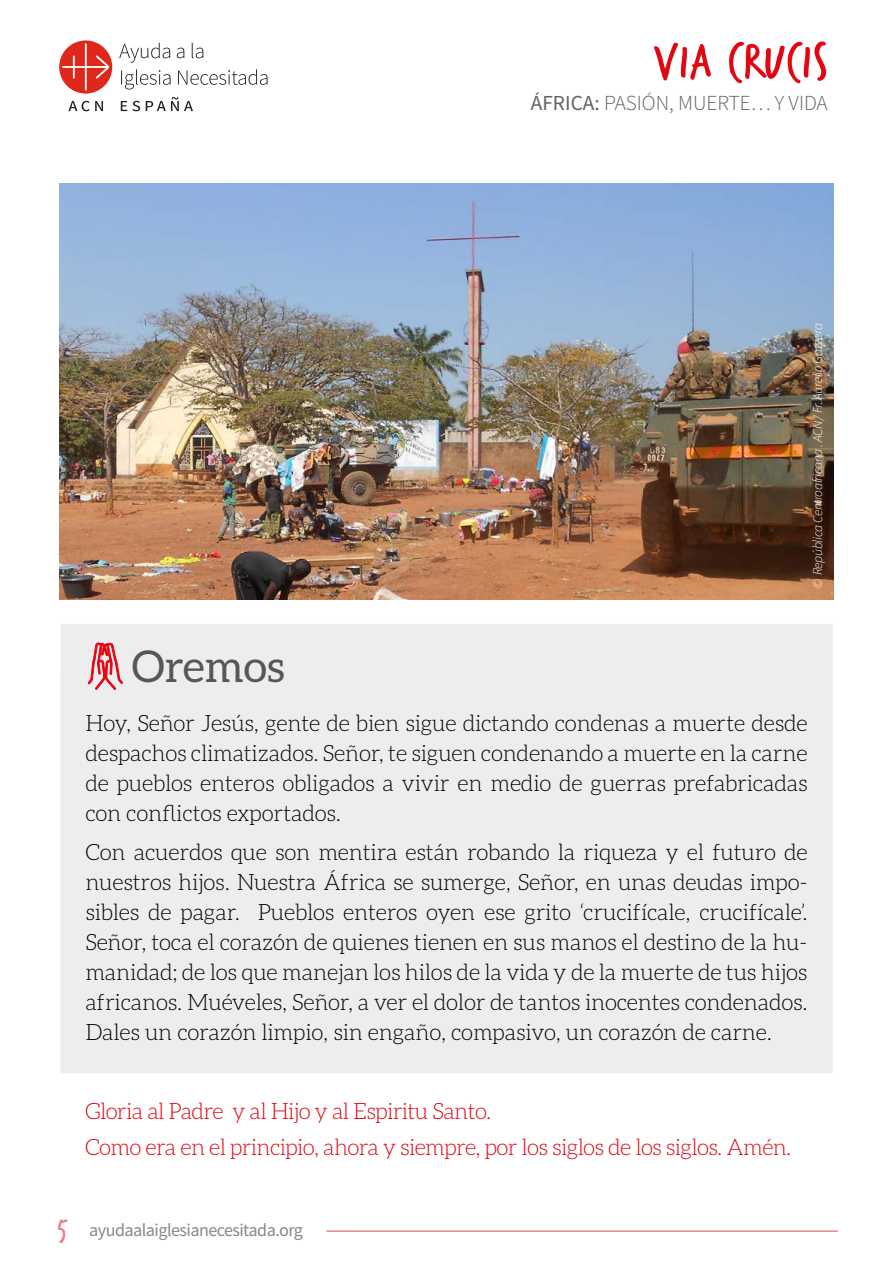
<style>
.page{position:relative;width:893px;height:1263px;background:#fff}
.page>*{position:absolute;margin:0;border:0;box-sizing:border-box;transform-origin:0 0}
.t1{font:52.05px "Trash Hand";letter-spacing:.04em;color:#e30613}
.t2{font:43.95px "Aleo";color:#575756}
.t3{font:300 22.5px/30px "Aleo";letter-spacing:-.01em;color:#000;text-align:justify}
.t4{font:300 22.5px/36px "Aleo";letter-spacing:-.03em;color:#e30613}
.t5{font:300 21.45px "Source Sans Pro";color:#646363}
.t6{font:18px "Source Sans Pro";letter-spacing:-.03em;color:#878787}
.t7{font:italic 300 13.5px "Source Sans Pro";letter-spacing:-.03em;color:#fff}
.s1{font-weight:400}
.s2{font-family:"ain";font-size:54px;color:#e30613}
.s3{font-family:"Trash Hand";font-size:28.5px;color:#ea444e}
</style>
<div class="page">
<svg style="left:119px;top:43px;width:149px;height:68px"></svg>
<svg style="left:68px;top:101px;width:35px;height:10px"></svg>
<svg style="left:59px;top:40px;width:53px;height:54px"></svg>
<svg style="left:62px;top:43px;width:47px;height:48px"></svg>
<hr style="left:326px;top:1231px;width:512px;height:1px;background:#ea444e">
<div style="left:60px;top:624px;width:773px;height:449px;background:#ededed"></div>
<img style="left:60px;top:184px;width:773px;height:415px">
<h1 class="t1" style="left:653px;top:36px;width:176px">VIA CRUCIS</h1>
<p class="t5" style="left:531px;top:90px;width:298px"><span class="s1">ÁFRICA:</span> PASIÓN, MUERTE… Y VIDA</p>
<h2 class="t2" style="left:79px;top:642px;width:208px"><span class="s2">y</span>Oremos</h2>
<p class="t7" style="left:810px;top:588px;width:266px;rotate:-90deg">© República Centroafricana . ACN /Fr. Aurelio Gazzera</p>
<p class="t3" style="left:85px;top:708px;width:724px">Hoy, Señor Jesús, gente de bien sigue dictando condenas a muerte desde despachos climatizados. Señor, te siguen condenando a muerte en la carne de pueblos enteros obligados a vivir en medio de guerras prefabricadas con conflictos exportados.</p>
<p class="t3" style="left:85px;top:837px;width:724px">Con acuerdos que son mentira están robando la riqueza y el futuro de nuestros hijos. Nuestra África se sumerge, Señor, en unas deudas impo&shy;sibles de pagar. Pueblos enteros oyen ese grito ‘crucifícale, crucifícale’.<br>Señor, toca el corazón de quienes tienen en sus manos el destino de la hu&shy;manidad; de los que manejan los hilos de la vida y de la muerte de tus hijos africanos. Muéveles, Señor, a ver el dolor de tantos inocentes condenados.<br>Dales un corazón limpio, sin engaño, compasivo, un corazón de carne.</p>
<p class="t4" style="left:85px;top:1093px;width:708px">Gloria al Padre y al Hijo y al Espiritu Santo.<br>Como era en el principio, ahora y siempre, por los siglos de los siglos. Amén.</p>
<p class="t6" style="left:57px;top:1218px;width:247px"><span class="s3">5</span> ayudaalaiglesianecesitada.org</p>
</div>
